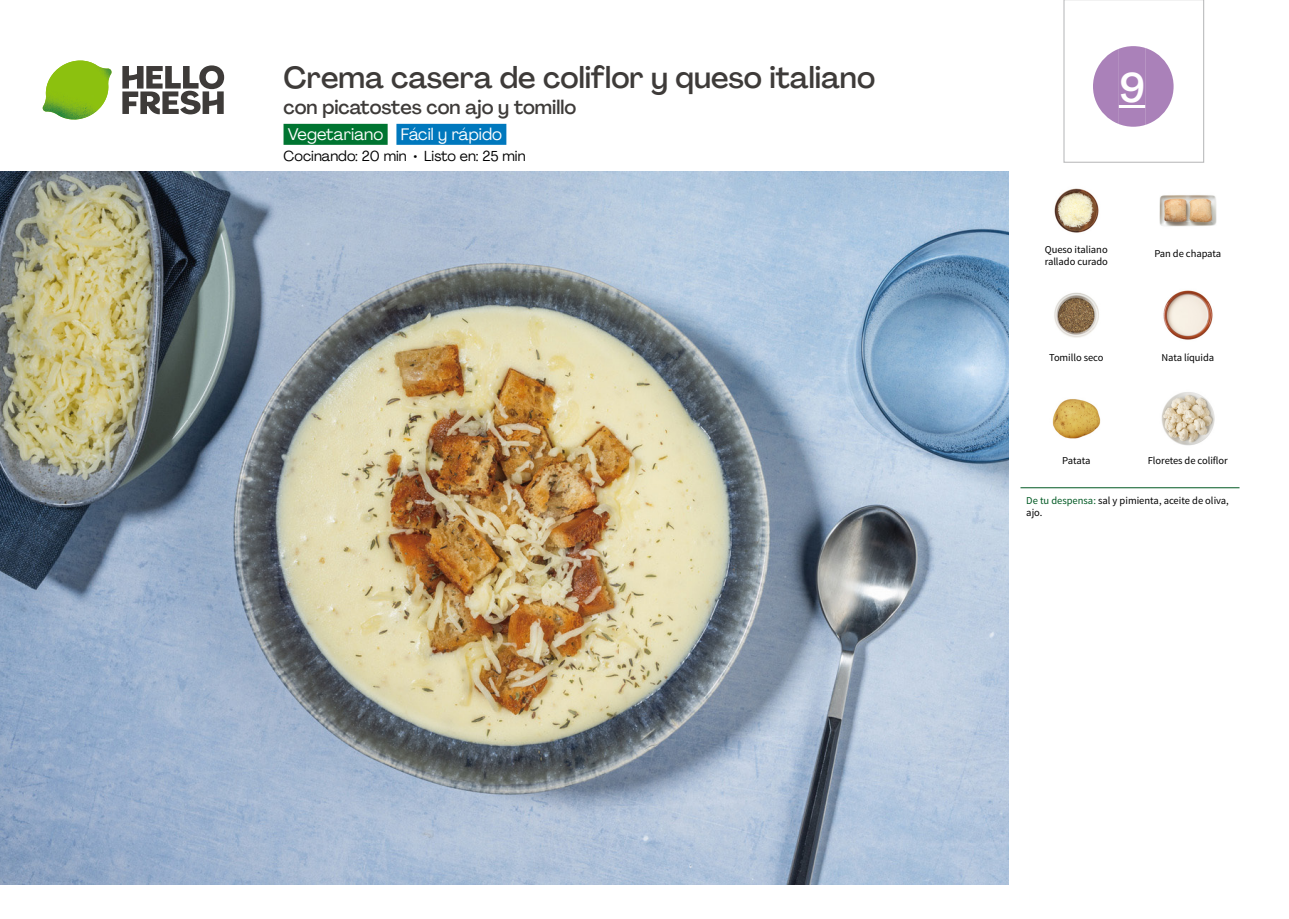
<style>
.page{position:relative;width:1289px;height:919px;background:#fff}
.page>*{position:absolute;margin:0;border:0;box-sizing:border-box;transform-origin:0 0}
.t1{font:500 40.5px "Agrandir";color:#fff}
.t2{font:500 30px "Agrandir";color:#3e3b39}
.t3{font:500 19.5px "Agrandir";color:#3e3b39}
.t4{font:16.5px "Agrandir";color:#fff}
.t5{font:14.25px "Agrandir";color:#000}
.t6{font:10.5px/12px "Source Sans Pro";letter-spacing:-.005em;color:#000}
.s1{color:#005923}
</style>
<div class="page">
<svg style="left:122px;top:65px;width:102px;height:49px"></svg>
<svg style="left:44px;top:60px;width:68px;height:60px"></svg>
<img style="left:80px;top:61px;width:28px;height:49px">
<img style="left:43px;top:61px;width:37px;height:50px">
<img style="left:0;top:172px;width:1008px;height:712px">
<div style="left:283px;top:124px;width:104px;height:21px;background:#007531"></div>
<div style="left:396px;top:124px;width:110px;height:21px;background:#0078bd"></div>
<img style="left:1054px;top:188px;width:45px;height:45px">
<img style="left:1159px;top:195px;width:57px;height:32px">
<img style="left:1163px;top:290px;width:50px;height:50px">
<img style="left:1054px;top:292px;width:45px;height:46px">
<img style="left:1161px;top:392px;width:54px;height:54px">
<img style="left:1052px;top:399px;width:49px;height:40px">
<hr style="left:1020px;top:487px;width:219px;height:1px;background:#005923">
<svg style="left:1063px;top:0;width:141px;height:163px"></svg>
<h2 class="t2" style="left:283px;top:59px;width:593px">Crema casera de coliflor y queso italiano</h2>
<h3 class="t3" style="left:283px;top:95px;width:294px">con picatostes con ajo y tomillo</h3>
<h3 class="t4" style="left:288px;top:124px;width:215px">Vegetariano Fácil y rápido</h3>
<h3 class="t5" style="left:283px;top:147px;width:243px">Cocinando: 20 min • Listo en: 25 min</h3>
<h1 class="t1" style="left:1118px;top:63px;width:28px">9</h1>
<p class="t6" style="left:1044px;top:244px;width:65px">Queso italiano rallado curado</p>
<p class="t6" style="left:1154px;top:247px;width:68px">Pan de chapata</p>
<p class="t6" style="left:1049px;top:352px;width:56px">Tomillo seco</p>
<p class="t6" style="left:1161px;top:352px;width:54px">Nata líquida</p>
<p class="t6" style="left:1062px;top:454px;width:30px">Patata</p>
<p class="t6" style="left:1147px;top:454px;width:81px">Floretes de coliflor</p>
<p class="t6" style="left:1026px;top:495px;width:204px"><span class="s1">De tu despensa:</span> sal y pimienta, aceite de oliva, ajo.</p>
</div>
